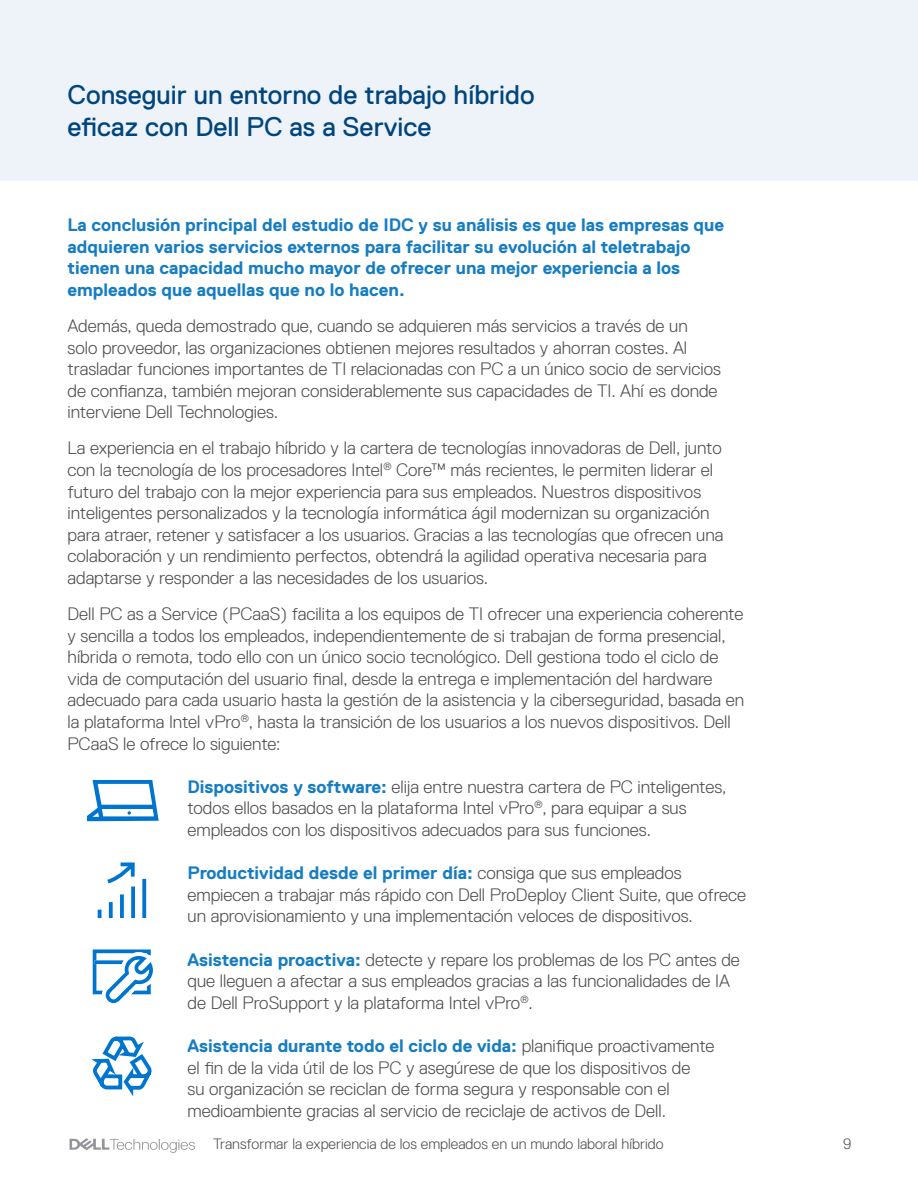
<style>
.page{position:relative;width:918px;height:1188px;background:#fff}
.page>*{position:absolute;margin:0;border:0;box-sizing:border-box;transform-origin:0 0}
.t1{font:27px/32.4px "Dell Replica";color:#00457d}
.t2{font:300 18px/21.6px "Dell Replica";color:#4d4d4f}
.t3{font:700 18px/21.6px "Dell Replica";color:#177dc2}
.t4{font:300 15px "Dell Replica";color:#4d4d4f}
.s1{font-weight:700;color:#177dc2}
</style>
<div class="page">
<svg style="left:70px;top:1138px;width:125px;height:15px"></svg>
<div style="left:0;top:0;width:918px;height:181px;background:#eef2f9"></div>
<svg style="left:87px;top:780px;width:72px;height:41px"></svg>
<svg style="left:93px;top:949px;width:60px;height:54px"></svg>
<svg style="left:91px;top:1036px;width:61px;height:60px"></svg>
<svg style="left:97px;top:862px;width:50px;height:56px"></svg>
<p class="t1" style="left:68px;top:79px;width:469px">Conseguir un entorno de trabajo híbrido eficaz con Dell PC as a Service</p>
<p class="t3" style="left:68px;top:214px;width:658px">La conclusión principal del estudio de IDC y su análisis es que las empresas que adquieren varios servicios externos para facilitar su evolución al teletrabajo tienen una capacidad mucho mayor de ofrecer una mejor experiencia a los empleados que aquellas que no lo hacen.</p>
<p class="t2" style="left:68px;top:315px;width:655px">Además, queda demostrado que, cuando se adquieren más servicios a través de un solo proveedor, las organizaciones obtienen mejores resultados y ahorran costes. Al trasladar funciones importantes de TI relacionadas con PC a un único socio de servicios de confianza, también mejoran considerablemente sus capacidades de TI. Ahí es donde interviene Dell Technologies.</p>
<p class="t2" style="left:68px;top:437px;width:657px">La experiencia en el trabajo híbrido y la cartera de tecnologías innovadoras de Dell, junto con la tecnología de los procesadores Intel<sup>®</sup> Core™ más recientes, le permiten liderar el futuro del trabajo con la mejor experiencia para sus empleados. Nuestros dispositivos inteligentes personalizados y la tecnología informática ágil modernizan su organización para atraer, retener y satisfacer a los usuarios. Gracias a las tecnologías que ofrecen una colaboración y un rendimiento perfectos, obtendrá la agilidad operativa necesaria para adaptarse y responder a las necesidades de los usuarios.</p>
<p class="t2" style="left:68px;top:603px;width:678px">Dell PC as a Service (PCaaS) facilita a los equipos de TI ofrecer una experiencia coherente y sencilla a todos los empleados, independientemente de si trabajan de forma presencial, híbrida o remota, todo ello con un único socio tecnológico. Dell gestiona todo el ciclo de vida de computación del usuario final, desde la entrega e implementación del hardware adecuado para cada usuario hasta la gestión de la asistencia y la ciberseguridad, basada en la plataforma Intel vPro<sup>®</sup>, hasta la transición de los usuarios a los nuevos dispositivos. Dell PCaaS le ofrece lo siguiente:</p>
<p class="t2" style="left:188px;top:776px;width:540px"><span class="s1">Dispositivos y software:</span> elija entre nuestra cartera de PC inteligentes, todos ellos basados en la plataforma Intel vPro<sup>®</sup>, para equipar a sus empleados con los dispositivos adecuados para sus funciones.</p>
<p class="t2" style="left:188px;top:862px;width:560px"><span class="s1">Productividad desde el primer día:</span> consiga que sus empleados empiecen a trabajar más rápido con Dell ProDeploy Client Suite, que ofrece un aprovisionamiento y una implementación veloces de dispositivos.</p>
<p class="t2" style="left:188px;top:949px;width:554px"><span class="s1">Asistencia proactiva:</span> detecte y repare los problemas de los PC antes de que lleguen a afectar a sus empleados gracias a las funcionalidades de IA de Dell ProSupport y la plataforma Intel vPro<sup>®</sup>.</p>
<p class="t2" style="left:188px;top:1035px;width:529px"><span class="s1">Asistencia durante todo el ciclo de vida:</span> planifique proactivamente el fin de la vida útil de los PC y asegúrese de que los dispositivos de<br>su organización se reciclan de forma segura y responsable con el medioambiente gracias al servicio de reciclaje de activos de Dell.</p>
<p class="t4" style="left:213px;top:1135px;width:452px">Transformar la experiencia de los empleados en un mundo laboral híbrido</p>
<p class="t4" style="left:843px;top:1135px;width:10px">9</p>
</div>
